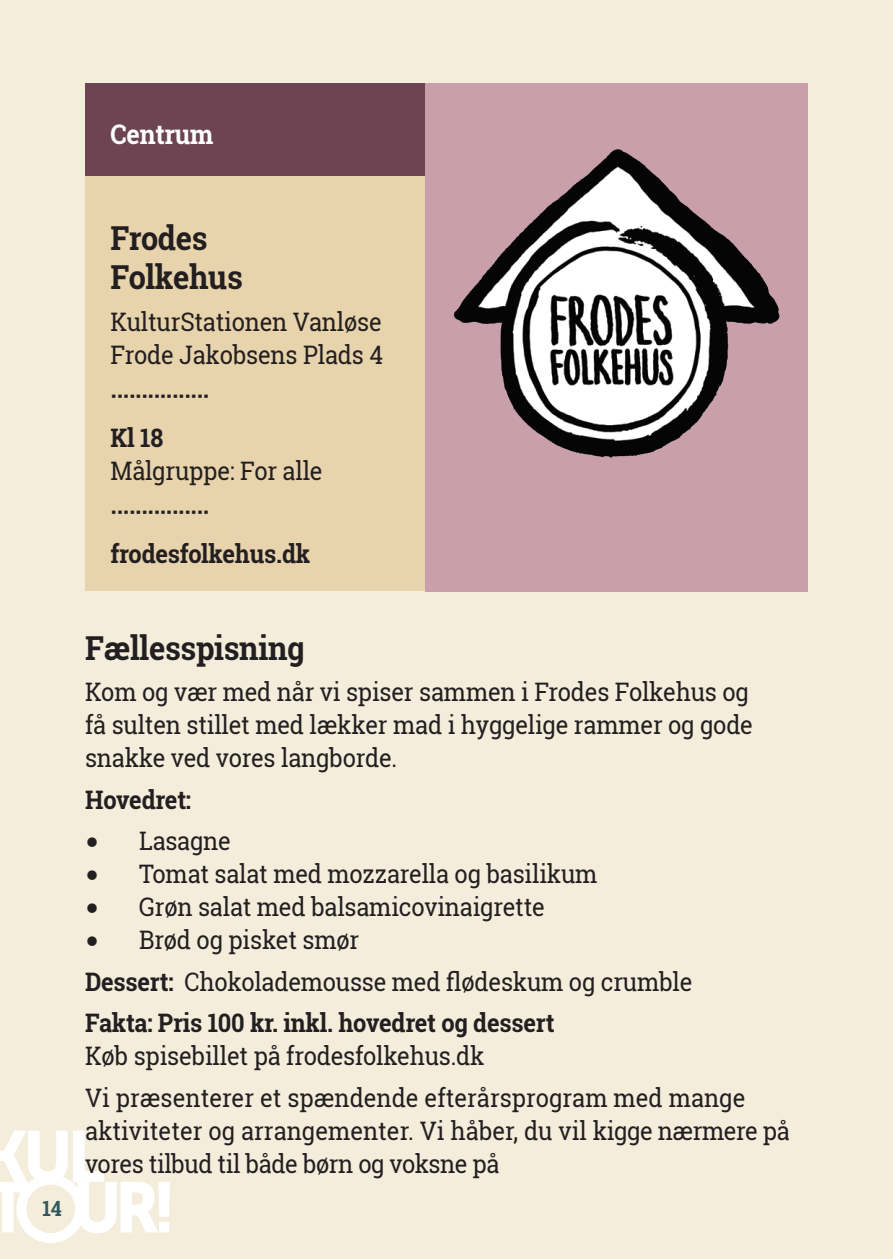
<style>
.page{position:relative;width:893px;height:1259px;background:#f4eddc}
.page>*{position:absolute;margin:0;border:0;box-sizing:border-box;transform-origin:0 0}
.t1{font:700 33px/39px "Roboto Slab";letter-spacing:-.01em;color:#231f20;scale:.93 1}
.t2{font:700 27px "Roboto Slab";letter-spacing:-.01em;color:#fff;scale:.93 1}
.t3{font:25.5px/33px "Roboto Slab";letter-spacing:-.01em;color:#231f20;scale:.93 1}
.t4{font:700 25.5px/33px "Roboto Slab";letter-spacing:-.01em;color:#231f20;scale:.93 1}
.t5{font:700 21px "Roboto Slab";color:#2f595f;scale:.93 1}
.s1{font-weight:700}
.s2{font-family:"Minion Pro";font-size:36px}
.s3{font-weight:400}
</style>
<div class="page">
<svg style="left:0;top:1130px;width:170px;height:103px"></svg>
<div style="left:16px;top:1174px;width:69px;height:69px;border:10px solid #fff;border-radius:50%"></div>
<div style="left:85px;top:83px;width:340px;height:93px;background:#6d4451"></div>
<div style="left:85px;top:176px;width:340px;height:415px;background:#e7d3ac"></div>
<div style="left:425px;top:83px;width:383px;height:508px;background:#c89fab"></div>
<img style="left:453px;top:149px;width:327px;height:309px">
<p class="t2" style="left:111px;top:116px;width:112px">Centrum</p>
<p class="t1" style="left:111px;top:218px;width:144px">Frodes<br>Folkehus</p>
<p class="t3" style="left:111px;top:305px;width:295px">KulturStationen Vanløse<br>Frode Jakobsens Plads 4</p>
<p class="t4" style="left:111px;top:379px;width:108px">················</p>
<p class="t3" style="left:111px;top:421px;width:230px"><span class="s1">Kl 18<br></span>Målgruppe: For alle</p>
<p class="t4" style="left:111px;top:495px;width:108px">················</p>
<p class="t4" style="left:111px;top:537px;width:216px">frodesfolkehus.dk</p>
<p class="t5" style="left:43px;top:1193px;width:22px">14</p>
<p class="t1" style="left:85px;top:628px;width:237px">Fællesspisning</p>
<p class="t3" style="left:85px;top:675px;width:720px">Kom og vær med når vi spiser sammen i Frodes Folkehus og få sulten stillet med lækker mad i hyggelige rammer og gode snakke ved vores langborde.</p>
<p class="t4" style="left:85px;top:783px;width:116px">Hovedret:</p>
<p class="t3" style="left:85px;top:824px;width:158px"><span class="s2">•</span> Lasagne</p>
<p class="t3" style="left:85px;top:857px;width:553px"><span class="s2">•</span> Tomat salat med mozzarella og basilikum</p>
<p class="t3" style="left:85px;top:890px;width:496px"><span class="s2">•</span> Grøn salat med balsamicovinaigrette</p>
<p class="t3" style="left:85px;top:923px;width:296px"><span class="s2">•</span> Brød og pisket smør</p>
<p class="t3" style="left:85px;top:965px;width:655px"><span class="s1">Dessert:</span> Chokolademousse med flødeskum og crumble</p>
<p class="t4" style="left:85px;top:1006px;width:506px">Fakta: Pris 100 kr. inkl. hovedret og dessert<br><span class="s3">Køb spisebillet på frodesfolkehus.dk</span></p>
<p class="t3" style="left:85px;top:1081px;width:759px">Vi præsenterer et spændende efterårsprogram med mange aktiviteter og arrangementer. Vi håber, du vil kigge nærmere på vores tilbud til både børn og voksne på</p>
</div>
